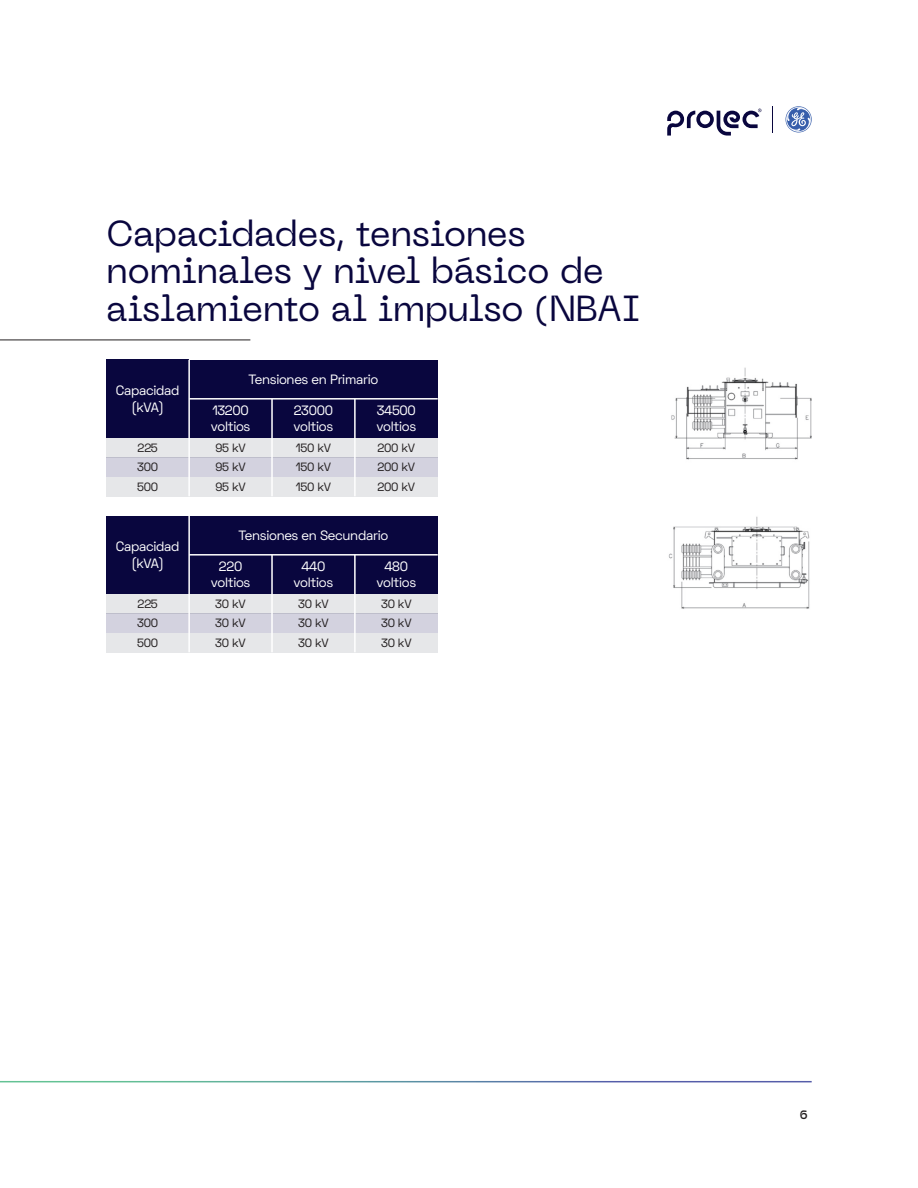
<style>
.page{position:relative;width:918px;height:1188px;background:#fff}
.page>*{position:absolute;margin:0;border:0;box-sizing:border-box;transform-origin:0 0}
.t1{font:36px/37.5px "Neue Machina";letter-spacing:-.02em;color:#09063e}
.t2{font:13.5px "Space Grotesk";letter-spacing:-.02em;color:#fff}
.t3{font:12px "Space Grotesk";letter-spacing:-.02em;color:#231f20}
.t4{font:700 12px "Neue Machina";color:#231f20;scale:.92 1}
</style>
<div class="page">
<hr style="left:0;top:340px;width:250px;height:1px;background:#231f20">
<div style="left:106px;top:399px;width:332px;height:39px;background:#09063e"></div>
<div style="left:106px;top:360px;width:83px;height:78px;background:#09063e"></div>
<div style="left:189px;top:360px;width:249px;height:39px;background:#09063e"></div>
<div style="left:106px;top:438px;width:332px;height:19px;background:#e6e7e9"></div>
<div style="left:106px;top:457px;width:332px;height:20px;background:#d3d2df"></div>
<div style="left:106px;top:477px;width:332px;height:19px;background:#e6e7e9"></div>
<hr style="left:188px;top:360px;width:2px;height:136px;background:#fff">
<hr style="left:271px;top:399px;width:2px;height:97px;background:#fff">
<hr style="left:354px;top:399px;width:2px;height:97px;background:#fff">
<hr style="left:189px;top:398px;width:249px;height:2px;background:#fff">
<div style="left:106px;top:555px;width:332px;height:39px;background:#09063e"></div>
<div style="left:106px;top:516px;width:83px;height:78px;background:#09063e"></div>
<div style="left:189px;top:516px;width:249px;height:39px;background:#09063e"></div>
<div style="left:106px;top:594px;width:332px;height:19px;background:#e6e7e9"></div>
<div style="left:106px;top:613px;width:332px;height:20px;background:#d3d2df"></div>
<div style="left:106px;top:633px;width:332px;height:19px;background:#e6e7e9"></div>
<hr style="left:188px;top:516px;width:2px;height:136px;background:#fff">
<hr style="left:271px;top:555px;width:2px;height:97px;background:#fff">
<hr style="left:354px;top:555px;width:2px;height:97px;background:#fff">
<hr style="left:189px;top:554px;width:249px;height:2px;background:#fff">
<svg style="left:772px;top:106px;width:1px;height:26px"></svg>
<svg style="left:786px;top:106px;width:26px;height:26px"></svg>
<svg style="left:667px;top:109px;width:94px;height:27px"></svg>
<img style="left:671px;top:367px;width:141px;height:93px">
<img style="left:668px;top:516px;width:142px;height:93px">
<p class="t1" style="left:106px;top:214px;width:536px">Capacidades, tensiones nominales y nivel básico de aislamiento al impulso (NBAI</p>
<p class="t2" style="left:249px;top:371px;width:131px">Tensiones en Primario</p>
<p class="t2" style="left:116px;top:382px;width:65px">Capacidad</p>
<p class="t2" style="left:131px;top:398px;width:34px">(kVA)</p>
<p class="t2" style="left:212px;top:401px;width:38px">13200</p>
<p class="t2" style="left:211px;top:418px;width:41px">voltios</p>
<p class="t2" style="left:294px;top:401px;width:41px">23000</p>
<p class="t2" style="left:294px;top:418px;width:41px">voltios</p>
<p class="t2" style="left:377px;top:401px;width:41px">34500</p>
<p class="t2" style="left:376px;top:418px;width:41px">voltios</p>
<p class="t3" style="left:138px;top:440px;width:22px">225</p>
<p class="t3" style="left:215px;top:440px;width:32px">95 kV</p>
<p class="t3" style="left:296px;top:440px;width:37px">150 kV</p>
<p class="t3" style="left:377px;top:440px;width:39px">200 kV</p>
<p class="t3" style="left:137px;top:459px;width:23px">300</p>
<p class="t3" style="left:215px;top:459px;width:32px">95 kV</p>
<p class="t3" style="left:296px;top:459px;width:37px">150 kV</p>
<p class="t3" style="left:377px;top:459px;width:39px">200 kV</p>
<p class="t3" style="left:137px;top:479px;width:23px">500</p>
<p class="t3" style="left:215px;top:479px;width:32px">95 kV</p>
<p class="t3" style="left:296px;top:479px;width:37px">150 kV</p>
<p class="t3" style="left:377px;top:479px;width:39px">200 kV</p>
<p class="t2" style="left:239px;top:527px;width:151px">Tensiones en Secundario</p>
<p class="t2" style="left:116px;top:538px;width:65px">Capacidad</p>
<p class="t2" style="left:131px;top:554px;width:34px">(kVA)</p>
<p class="t2" style="left:219px;top:557px;width:25px">220</p>
<p class="t2" style="left:211px;top:574px;width:41px">voltios</p>
<p class="t2" style="left:302px;top:557px;width:25px">440</p>
<p class="t2" style="left:294px;top:574px;width:41px">voltios</p>
<p class="t2" style="left:385px;top:557px;width:25px">480</p>
<p class="t2" style="left:376px;top:574px;width:41px">voltios</p>
<p class="t3" style="left:138px;top:596px;width:22px">225</p>
<p class="t3" style="left:215px;top:596px;width:32px">30 kV</p>
<p class="t3" style="left:298px;top:596px;width:32px">30 kV</p>
<p class="t3" style="left:381px;top:596px;width:32px">30 kV</p>
<p class="t3" style="left:137px;top:615px;width:23px">300</p>
<p class="t3" style="left:215px;top:615px;width:32px">30 kV</p>
<p class="t3" style="left:298px;top:615px;width:32px">30 kV</p>
<p class="t3" style="left:381px;top:615px;width:32px">30 kV</p>
<p class="t3" style="left:137px;top:635px;width:23px">500</p>
<p class="t3" style="left:215px;top:635px;width:32px">30 kV</p>
<p class="t3" style="left:298px;top:635px;width:32px">30 kV</p>
<p class="t3" style="left:381px;top:635px;width:32px">30 kV</p>
<p class="t4" style="left:800px;top:1107px;width:10px">6</p>
</div>
